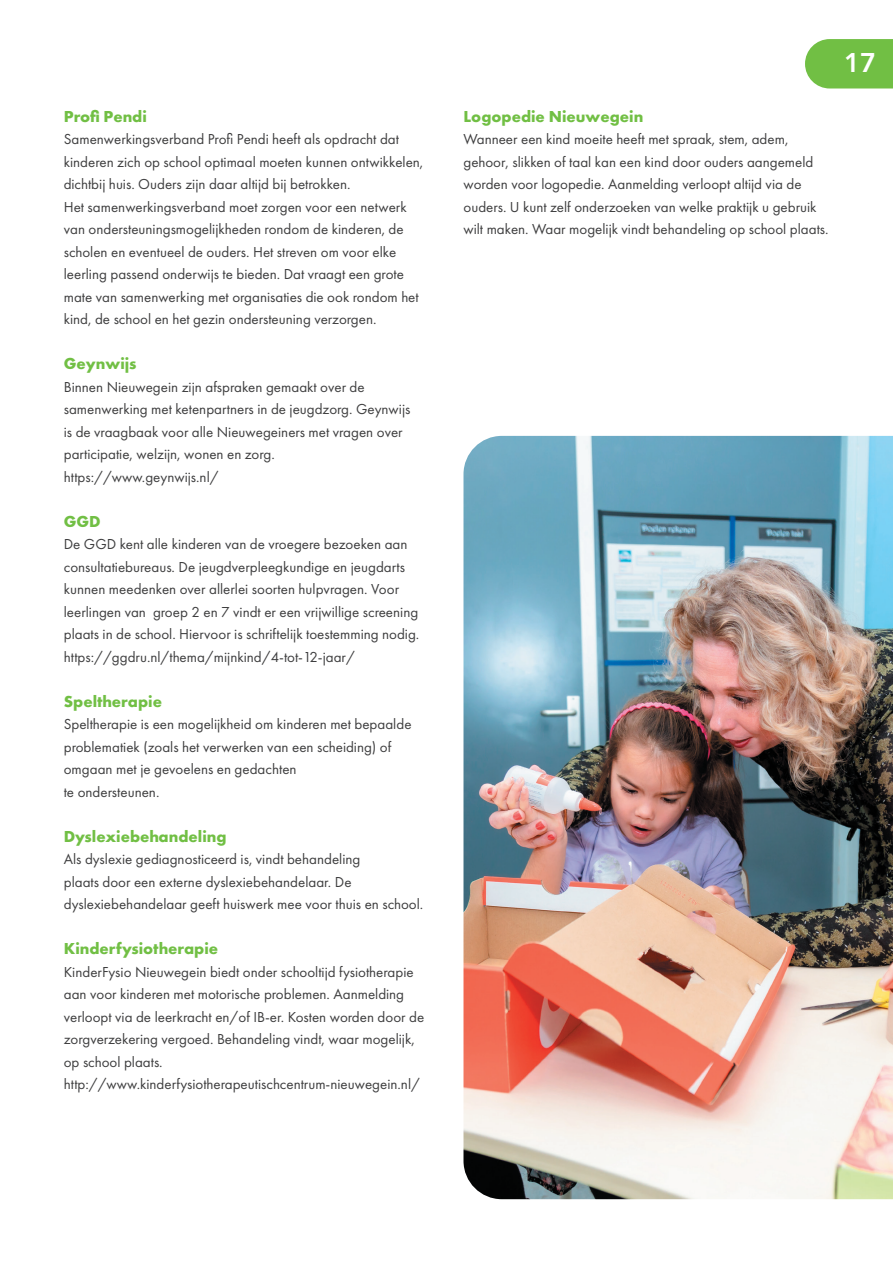
<style>
.page{position:relative;width:893px;height:1263px;background:#fff}
.page>*{position:absolute;margin:0;border:0;box-sizing:border-box;transform-origin:0 0}
.t1{font:800 27px "Avenir";color:#fff}
.t2{font:700 16.5px "Futura PT";color:#71bf44}
.t3{font:15px/22.5px "Futura PT";color:#3e3e3f}
</style>
<div class="page">
<svg style="left:805px;top:39px;width:88px;height:49px;background:#79c24f"></svg>
<img style="left:463px;top:436px;width:430px;height:763px">
<p class="t2" style="left:64px;top:105px;width:85px">Profi Pendi</p>
<p class="t3" style="left:64px;top:128px;width:361px">Samenwerkingsverband Profi Pendi heeft als opdracht dat kinderen zich op school optimaal moeten kunnen ontwikkelen, dichtbij huis. Ouders zijn daar altijd bij betrokken.<br>Het samenwerkingsverband moet zorgen voor een netwerk van ondersteuningsmogelijkheden rondom de kinderen, de scholen en eventueel de ouders. Het streven om voor elke leerling passend onderwijs te bieden. Dat vraagt een grote mate van samenwerking met organisaties die ook rondom het kind, de school en het gezin ondersteuning verzorgen.</p>
<p class="t2" style="left:64px;top:353px;width:74px">Geynwijs</p>
<p class="t3" style="left:64px;top:375px;width:348px">Binnen Nieuwegein zijn afspraken gemaakt over de samenwerking met ketenpartners in de jeugdzorg. Geynwijs is de vraagbaak voor alle Nieuwegeiners met vragen over participatie, welzijn, wonen en zorg. https://www.geynwijs.nl/</p>
<p class="t2" style="left:64px;top:510px;width:39px">GGD</p>
<p class="t3" style="left:64px;top:533px;width:357px">De GGD kent alle kinderen van de vroegere bezoeken aan consultatiebureaus. De jeugdverpleegkundige en jeugdarts kunnen meedenken over allerlei soorten hulpvragen. Voor leerlingen van groep 2 en 7 vindt er een vrijwillige screening plaats in de school. Hiervoor is schriftelijk toestemming nodig. https://ggdru.nl/thema/mijnkind/4-tot-12-jaar/</p>
<p class="t2" style="left:64px;top:690px;width:100px">Speltherapie</p>
<p class="t3" style="left:64px;top:713px;width:349px">Speltherapie is een mogelijkheid om kinderen met bepaalde problematiek (zoals het verwerken van een scheiding) of omgaan met je gevoelens en gedachten<br>te ondersteunen.</p>
<p class="t2" style="left:64px;top:825px;width:164px">Dyslexiebehandeling</p>
<p class="t3" style="left:64px;top:848px;width:361px">Als dyslexie gediagnosticeerd is, vindt behandeling<br>plaats door een externe dyslexiebehandelaar. De dyslexiebehandelaar geeft huiswerk mee voor thuis en school.</p>
<p class="t2" style="left:64px;top:938px;width:156px">Kinderfysiotherapie</p>
<p class="t3" style="left:64px;top:960px;width:362px">KinderFysio Nieuwegein biedt onder schooltijd fysiotherapie aan voor kinderen met motorische problemen. Aanmelding verloopt via de leerkracht en/of IB-er. Kosten worden door de zorgverzekering vergoed. Behandeling vindt, waar mogelijk, op school plaats. http://www.kinderfysiotherapeutischcentrum-nieuwegein.nl/</p>
<p class="t2" style="left:463px;top:105px;width:181px">Logopedie Nieuwegein</p>
<p class="t3" style="left:463px;top:128px;width:367px">Wanneer een kind moeite heeft met spraak, stem, adem, gehoor, slikken of taal kan een kind door ouders aangemeld worden voor logopedie. Aanmelding verloopt altijd via de ouders. U kunt zelf onderzoeken van welke praktijk u gebruik wilt maken. Waar mogelijk vindt behandeling op school plaats.</p>
<h1 class="t1" style="left:844px;top:42px;width:33px">17</h1>
</div>
